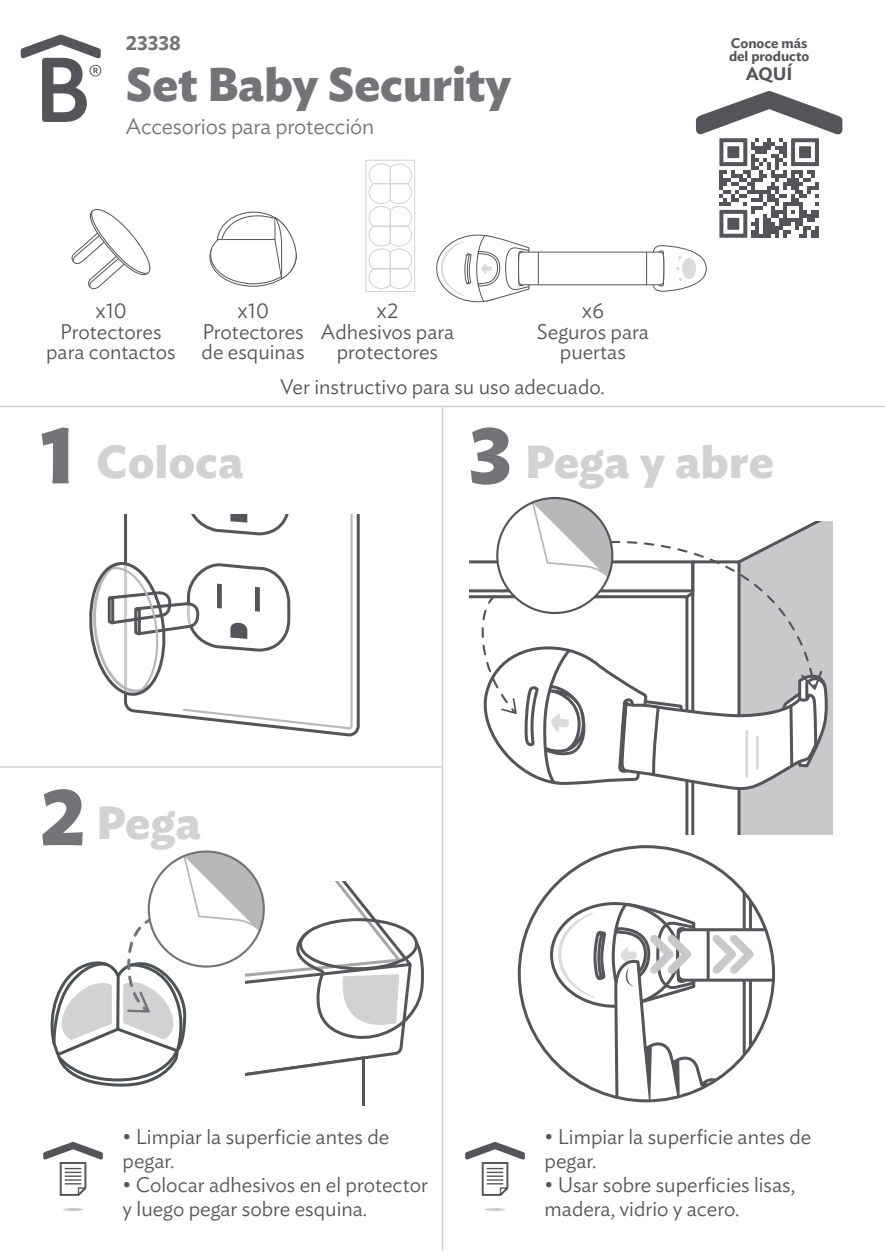
<style>
.page{position:relative;width:885px;height:1251px;background:#fff}
.page>*{position:absolute;margin:0;border:0;box-sizing:border-box;transform-origin:0 0}
.t1{font:700 47.1px "Ideal Sans";color:#747478}
.t2{font:700 45.9px "Ideal Sans";letter-spacing:.01em;color:#d3d1d3}
.t3{font:300 22.5px "Ideal Sans";letter-spacing:-.01em;color:#747478}
.t4{font:300 21px/20.7px "Ideal Sans";color:#54555a;text-align:center}
.t5{font:600 20.1px "Ideal Sans";color:#747478}
.t6{font:600 18px "Ideal Sans";color:#54555a}
.t7{font:600 14.1px/13.5px "Ideal Sans";color:#54555a}
.s1{font-size:79.8px;color:#747478}
</style>
<div class="page">
<hr style="left:0;top:406px;width:884px;height:1px;background:#d3d1d3">
<hr style="left:0;top:766px;width:442px;height:2px;background:#d3d1d3">
<hr style="left:441px;top:406px;width:2px;height:844px;background:#d3d1d3">
<svg style="left:20px;top:35px;width:81px;height:87px"></svg>
<svg style="left:210px;top:211px;width:87px;height:76px"></svg>
<svg style="left:71px;top:209px;width:80px;height:81px"></svg>
<svg style="left:438px;top:91px;width:404px;height:211px"></svg>
<svg style="left:292px;top:515px;width:68px;height:222px"></svg>
<svg style="left:89px;top:515px;width:264px;height:215px"></svg>
<svg style="left:531px;top:847px;width:242px;height:254px"></svg>
<svg style="left:368px;top:163px;width:44px;height:126px"></svg>
<div style="left:365px;top:160px;width:50px;height:132px;border:1px solid #d3d1d3"></div>
<hr style="left:485px;top:1208px;width:20px;height:3px;background:#cac8cb;border-radius:50%">
<svg style="left:465px;top:1142px;width:60px;height:54px"></svg>
<svg style="left:50px;top:851px;width:374px;height:254px"></svg>
<hr style="left:63px;top:1208px;width:20px;height:3px;background:#cac8cb;border-radius:50%">
<svg style="left:43px;top:1142px;width:60px;height:54px"></svg>
<svg style="left:469px;top:498px;width:363px;height:337px"></svg>
<hr style="left:745px;top:731px;width:3px;height:45px;background:#dcdadc">
<hr style="left:755px;top:737px;width:3px;height:31px;background:#dcdadc">
<p class="t5" style="left:126px;top:28px;width:57px">23338</p>
<h1 class="t1" style="left:126px;top:47px;width:387px">Set Baby Security</h1>
<p class="t3" style="left:126px;top:109px;width:250px">Accesorios para protección</p>
<p class="t4" style="left:537px;top:298px;width:113px">x6<br>Seguros para puertas</p>
<p class="t4" style="left:46px;top:298px;width:131px">x10<br>Protectores para contactos</p>
<p class="t4" style="left:201px;top:298px;width:104px">x10<br>Protectores de esquinas</p>
<p class="t4" style="left:321px;top:298px;width:135px">x2<br>Adhesivos para protectores</p>
<p class="t4" style="left:280px;top:374px;width:326px">Ver instructivo para su uso adecuado.</p>
<p class="t7" style="left:729px;top:35px;width:82px">Conoce más del producto</p>
<p class="t6" style="left:745px;top:59px;width:48px">AQUÍ</p>
<h2 class="t2" style="left:41px;top:425px;width:204px"><span class="s1">1</span> Coloca</h2>
<h2 class="t2" style="left:469px;top:425px;width:306px"><span class="s1">3</span> Pega y abre</h2>
<h2 class="t2" style="left:41px;top:786px;width:162px"><span class="s1">2</span> Pega</h2>
<p class="t4" style="left:123px;top:1122px;width:268px;line-height:24px;text-align:left">• Limpiar la superficie antes de pegar.</p>
<p class="t4" style="left:123px;top:1170px;width:307px;line-height:24px;text-align:left">• Colocar adhesivos en el protector y luego pegar sobre esquina.</p>
<p class="t4" style="left:544px;top:1122px;width:268px;line-height:24px;text-align:left">• Limpiar la superficie antes de pegar.</p>
<p class="t4" style="left:544px;top:1170px;width:252px;line-height:24px;text-align:left">• Usar sobre superficies lisas, madera, vidrio y acero.</p>
</div>
